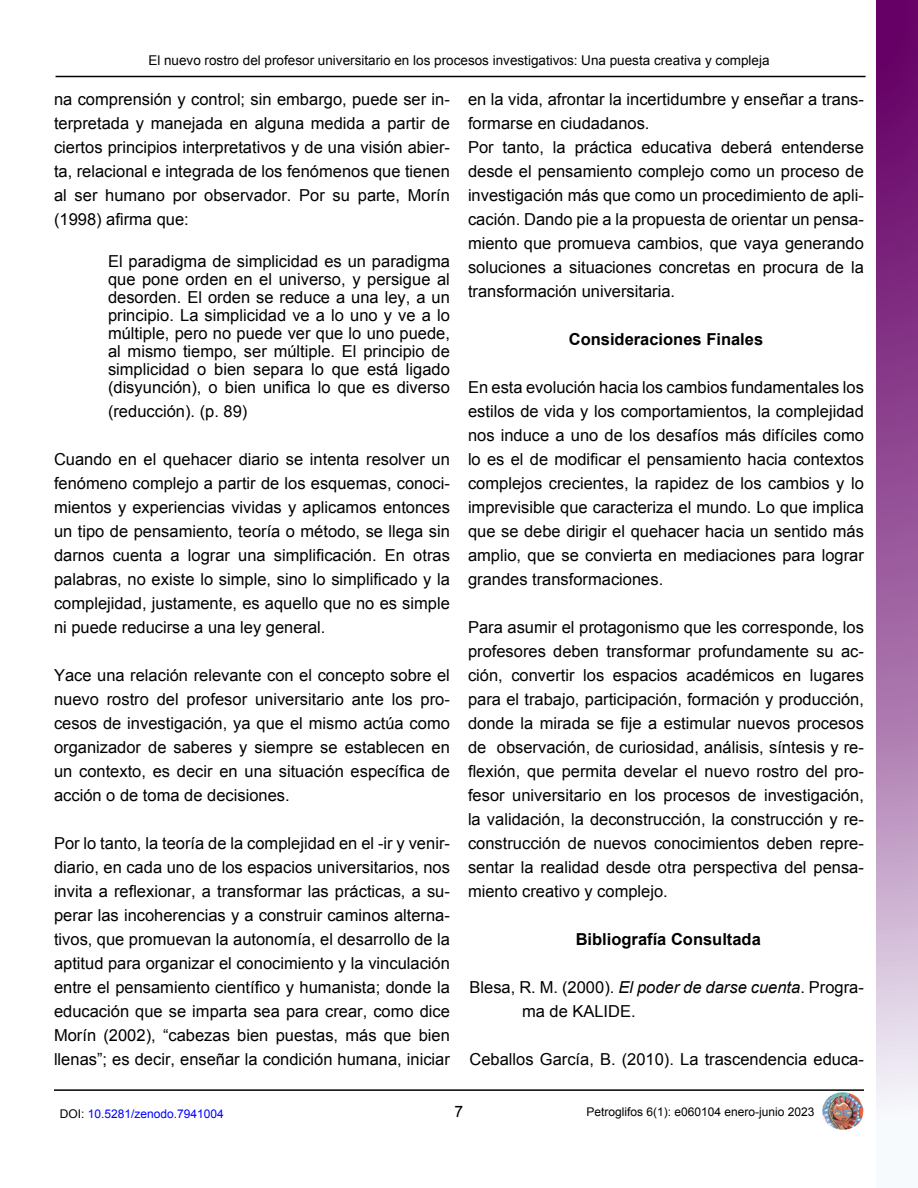
<style>
.page{position:relative;width:918px;height:1188px;background:#fff}
.page>*{position:absolute;margin:0;border:0;box-sizing:border-box;transform-origin:0 0}
.t1{font:16.5px/24px "Arial";color:#000;text-align:justify}
.t2{font:700 16.5px "Arial";color:#000}
.t3{font:15.75px "Arial";color:#000}
.t4{font:13.5px "Arial";color:#000}
.t5{font:12px "Arial";color:#000}
.t6{font:12px "Arial";color:#00f}
.s1{font-style:italic}
.s2{color:#000}
</style>
<div class="page">
<hr style="left:56px;top:76px;width:810px;height:1px;background:#000">
<img style="left:822px;top:1092px;width:42px;height:38px">
<hr style="left:54px;top:1089px;width:810px;height:2px;background:#000">
<svg style="left:876px;top:0;width:42px;height:1108px;background:#a064a2"></svg>
<p class="t4" style="left:148px;top:51px;width:623px">El nuevo rostro del profesor universitario en los procesos investigativos: Una puesta creativa y compleja</p>
<p class="t1" style="left:54px;top:87px;width:397px">na comprensión y control; sin embargo, puede ser in&shy;terpretada y manejada en alguna medida a partir de ciertos principios interpretativos y de una visión abier&shy;ta, relacional e integrada de los fenómenos que tienen al ser humano por observador. Por su parte, Morín (1998) afirma que:</p>
<p class="t1" style="left:108px;top:252px;width:344px;line-height:18px">El paradigma de simplicidad es un paradigma que pone orden en el universo, y persigue al desorden. El orden se reduce a una ley, a un principio. La simplicidad ve a lo uno y ve a lo múltiple, pero no puede ver que lo uno puede, al mismo tiempo, ser múltiple. El principio de simplicidad o bien separa lo que está ligado (disyunción), o bien unifica lo que es diverso</p>
<p class="t1" style="left:108px;top:399px;width:141px">(reducción). (p. 89)</p>
<p class="t1" style="left:54px;top:447px;width:397px">Cuando en el quehacer diario se intenta resolver un fenómeno complejo a partir de los esquemas, conoci&shy;mientos y experiencias vividas y aplicamos entonces un tipo de pensamiento, teoría o método, se llega sin darnos cuenta a lograr una simplificación. En otras palabras, no existe lo simple, sino lo simplificado y la complejidad, justamente, es aquello que no es simple ni puede reducirse a una ley general.</p>
<p class="t1" style="left:54px;top:663px;width:397px">Yace una relación relevante con el concepto sobre el nuevo rostro del profesor universitario ante los pro&shy;cesos de investigación, ya que el mismo actúa como organizador de saberes y siempre se establecen en un contexto, es decir en una situación específica de acción o de toma de decisiones.</p>
<p class="t1" style="left:54px;top:831px;width:397px">Por lo tanto, la teoría de la complejidad en el -ir y venir&shy;diario, en cada uno de los espacios universitarios, nos invita a reflexionar, a transformar las prácticas, a su&shy;perar las incoherencias y a construir caminos alterna&shy;tivos, que promuevan la autonomía, el desarrollo de la aptitud para organizar el conocimiento y la vinculación entre el pensamiento científico y humanista; donde la educación que se imparta sea para crear, como dice Morín (2002), “cabezas bien puestas, más que bien llenas”; es decir, enseñar la condición humana, iniciar</p>
<p class="t1" style="left:468px;top:87px;width:397px">en la vida, afrontar la incertidumbre y enseñar a trans&shy;formarse en ciudadanos.</p>
<p class="t1" style="left:468px;top:135px;width:397px">Por tanto, la práctica educativa deberá entenderse desde el pensamiento complejo como un proceso de investigación más que como un procedimiento de apli&shy;cación. Dando pie a la propuesta de orientar un pensa&shy;miento que promueva cambios, que vaya generando soluciones a situaciones concretas en procura de la transformación universitaria.</p>
<h2 class="t2" style="left:569px;top:328px;width:196px">Consideraciones Finales</h2>
<p class="t1" style="left:468px;top:375px;width:397px">En esta evolución hacia los cambios fundamentales los estilos de vida y los comportamientos, la complejidad nos induce a uno de los desafíos más difíciles como lo es el de modificar el pensamiento hacia contextos complejos crecientes, la rapidez de los cambios y lo imprevisible que caracteriza el mundo. Lo que implica que se debe dirigir el quehacer hacia un sentido más amplio, que se convierta en mediaciones para lograr grandes transformaciones.</p>
<p class="t1" style="left:468px;top:615px;width:397px">Para asumir el protagonismo que les corresponde, los profesores deben transformar profundamente su ac&shy;ción, convertir los espacios académicos en lugares para el trabajo, participación, formación y producción, donde la mirada se fije a estimular nuevos procesos de observación, de curiosidad, análisis, síntesis y re&shy;flexión, que permita develar el nuevo rostro del pro&shy;fesor universitario en los procesos de investigación, la validación, la deconstrucción, la construcción y re&shy;construcción de nuevos conocimientos deben repre&shy;sentar la realidad desde otra perspectiva del pensa&shy;miento creativo y complejo.</p>
<h2 class="t2" style="left:576px;top:928px;width:187px">Bibliografía Consultada</h2>
<p class="t1" style="left:522px;top:975px;width:343px;text-indent:-52px">Blesa, R. M. (2000). <span class="s1">El poder de darse cuenta</span>. Progra&shy;ma de KALIDE.</p>
<p class="t1" style="left:470px;top:1047px;width:396px">Ceballos García, B. (2010). La trascendencia educa-</p>
<p class="t6" style="left:60px;top:1106px;width:166px"><span class="s2">DOI:</span> 10.5281/zenodo.7941004</p>
<p class="t3" style="left:455px;top:1101px;width:10px">7</p>
<p class="t5" style="left:586px;top:1104px;width:230px">Petroglifos 6(1): e060104 enero-junio 2023</p>
</div>
